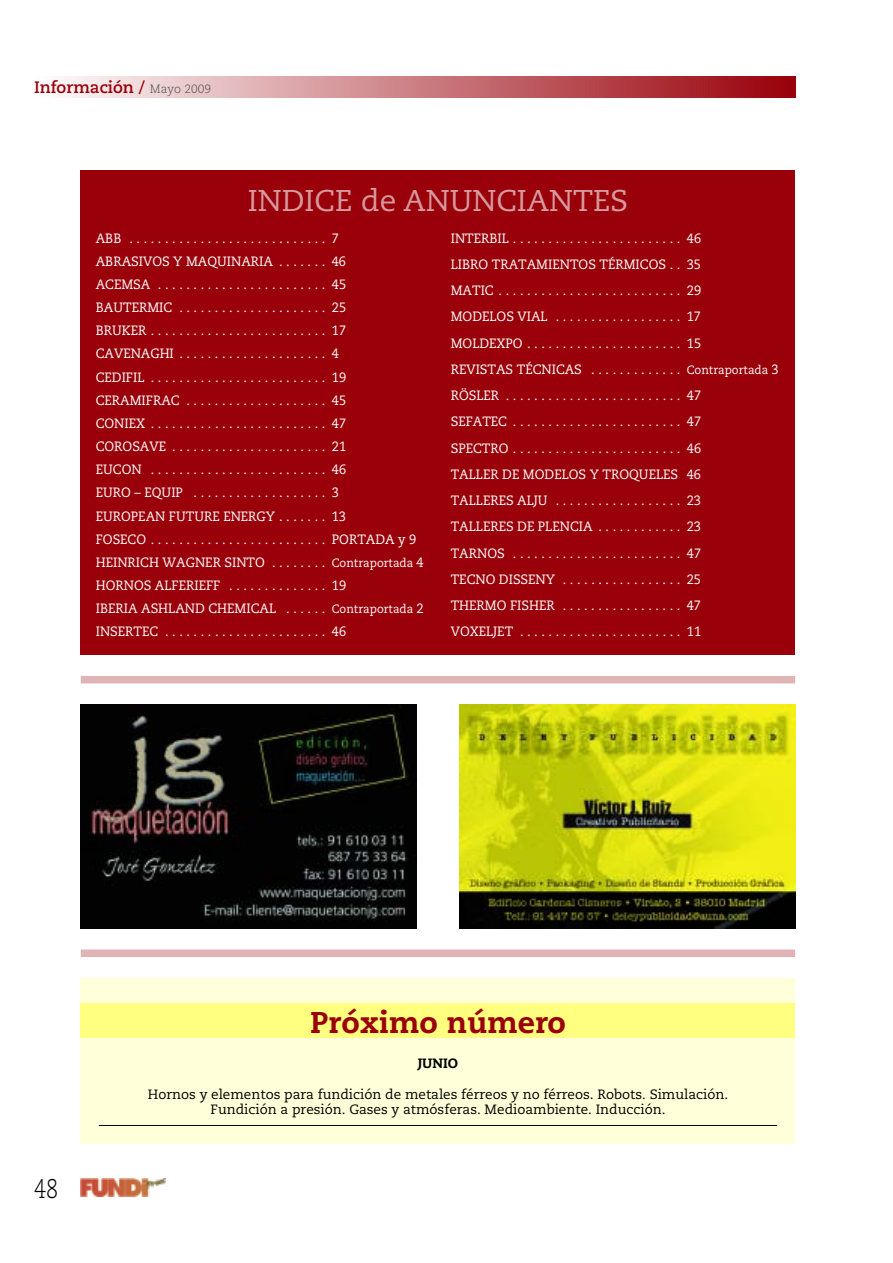
<style>
.page{position:relative;width:893px;height:1263px;background:#fff}
.page>*{position:absolute;margin:0;border:0;box-sizing:border-box;transform-origin:0 0}
.t1{font:30px "Caecilia";color:#d6999d}
.t2{font:800 30px "Caecilia";color:#990009}
.t3{font:300 27px "Caecilia";color:#000;scale:.8 1}
.t4{font:700 16.5px "Caecilia";color:#990009}
.t5{font:13.5px/23.1px "Caecilia";color:#fff;scale:.95 1}
.t6{font:13.5px/15.3px "Caecilia";color:#000;text-align:center}
.t7{font:800 13.5px "Caecilia";color:#000}
.s1{font-weight:300;font-size:12px;color:#4d4d4d}
.s2{font-size:12px}
</style>
<div class="page">
<svg style="left:64px;top:77px;width:732px;height:21px;background:#c97a7f"></svg>
<img style="left:81px;top:1178px;width:85px;height:18px">
<div style="left:81px;top:170px;width:714px;height:485px;background:#990009"></div>
<img style="left:81px;top:704px;width:336px;height:224px">
<img style="left:459px;top:704px;width:336px;height:224px">
<div style="left:81px;top:978px;width:714px;height:166px;background:#ffffd9"></div>
<hr style="left:99px;top:1125px;width:678px;height:1px;background:#000">
<div style="left:81px;top:1003px;width:714px;height:34px;background:#ffff80"></div>
<div style="left:81px;top:676px;width:714px;height:7px;background:#e0b3b5"></div>
<div style="left:81px;top:949px;width:714px;height:8px;background:#e0b3b5"></div>
<p class="t4" style="left:34px;top:81px;width:179px">Información / <span class="s1">Mayo 2009</span></p>
<p class="t1" style="left:248px;top:188px;width:382px">INDICE de ANUNCIANTES</p>
<p class="t5" style="left:96px;top:228px;width:347px">ABB . . . . . . . . . . . . . . . . . . . . . . . . . . . . 7<br>ABRASIVOS Y MAQUINARIA . . . . . . . 46<br>ACEMSA . . . . . . . . . . . . . . . . . . . . . . . . 45<br>BAUTERMIC . . . . . . . . . . . . . . . . . . . . . 25<br>BRUKER . . . . . . . . . . . . . . . . . . . . . . . . . 17<br>CAVENAGHI . . . . . . . . . . . . . . . . . . . . . 4<br>CEDIFIL . . . . . . . . . . . . . . . . . . . . . . . . . 19<br>CERAMIFRAC . . . . . . . . . . . . . . . . . . . . 45<br>CONIEX . . . . . . . . . . . . . . . . . . . . . . . . . 47<br>COROSAVE . . . . . . . . . . . . . . . . . . . . . . 21<br>EUCON . . . . . . . . . . . . . . . . . . . . . . . . . 46<br>EURO – EQUIP . . . . . . . . . . . . . . . . . . . 3<br>EUROPEAN FUTURE ENERGY . . . . . . . 13<br>FOSECO . . . . . . . . . . . . . . . . . . . . . . . . . PORTADA y 9<br>HEINRICH WAGNER SINTO . . . . . . . . <span class="s2">Contraportada</span> 4<br>HORNOS ALFERIEFF . . . . . . . . . . . . . . 19<br>IBERIA ASHLAND CHEMICAL . . . . . . <span class="s2">Contraportada</span> 2<br>INSERTEC . . . . . . . . . . . . . . . . . . . . . . . 46</p>
<p class="t5" style="left:451px;top:226px;width:347px;line-height:26.2px">INTERBIL . . . . . . . . . . . . . . . . . . . . . . . . 46<br>LIBRO TRATAMIENTOS TÉRMICOS . . 35<br>MATIC . . . . . . . . . . . . . . . . . . . . . . . . . . 29<br>MODELOS VIAL . . . . . . . . . . . . . . . . . . 17<br>MOLDEXPO . . . . . . . . . . . . . . . . . . . . . . 15<br>REVISTAS TÉCNICAS . . . . . . . . . . . . . <span class="s2">Contraportada</span> 3<br>RÖSLER . . . . . . . . . . . . . . . . . . . . . . . . . 47<br>SEFATEC . . . . . . . . . . . . . . . . . . . . . . . . 47<br>SPECTRO . . . . . . . . . . . . . . . . . . . . . . . . 46<br>TALLER DE MODELOS Y TROQUELES 46<br>TALLERES ALJU . . . . . . . . . . . . . . . . . . 23<br>TALLERES DE PLENCIA . . . . . . . . . . . . 23<br>TARNOS . . . . . . . . . . . . . . . . . . . . . . . . 47<br>TECNO DISSENY . . . . . . . . . . . . . . . . . 25<br>THERMO FISHER . . . . . . . . . . . . . . . . . 47<br>VOXELJET . . . . . . . . . . . . . . . . . . . . . . . 11</p>
<p class="t2" style="left:310px;top:1009px;width:257px">Próximo número</p>
<p class="t3" style="left:34px;top:1177px;width:32px">48</p>
<p class="t7" style="left:418px;top:1058px;width:42px">JUNIO</p>
<p class="t6" style="left:148px;top:1088px;width:582px">Hornos y elementos para fundición de metales férreos y no férreos. Robots. Simulación.<br>Fundición a presión. Gases y atmósferas. Medioambiente. Inducción.</p>
</div>
